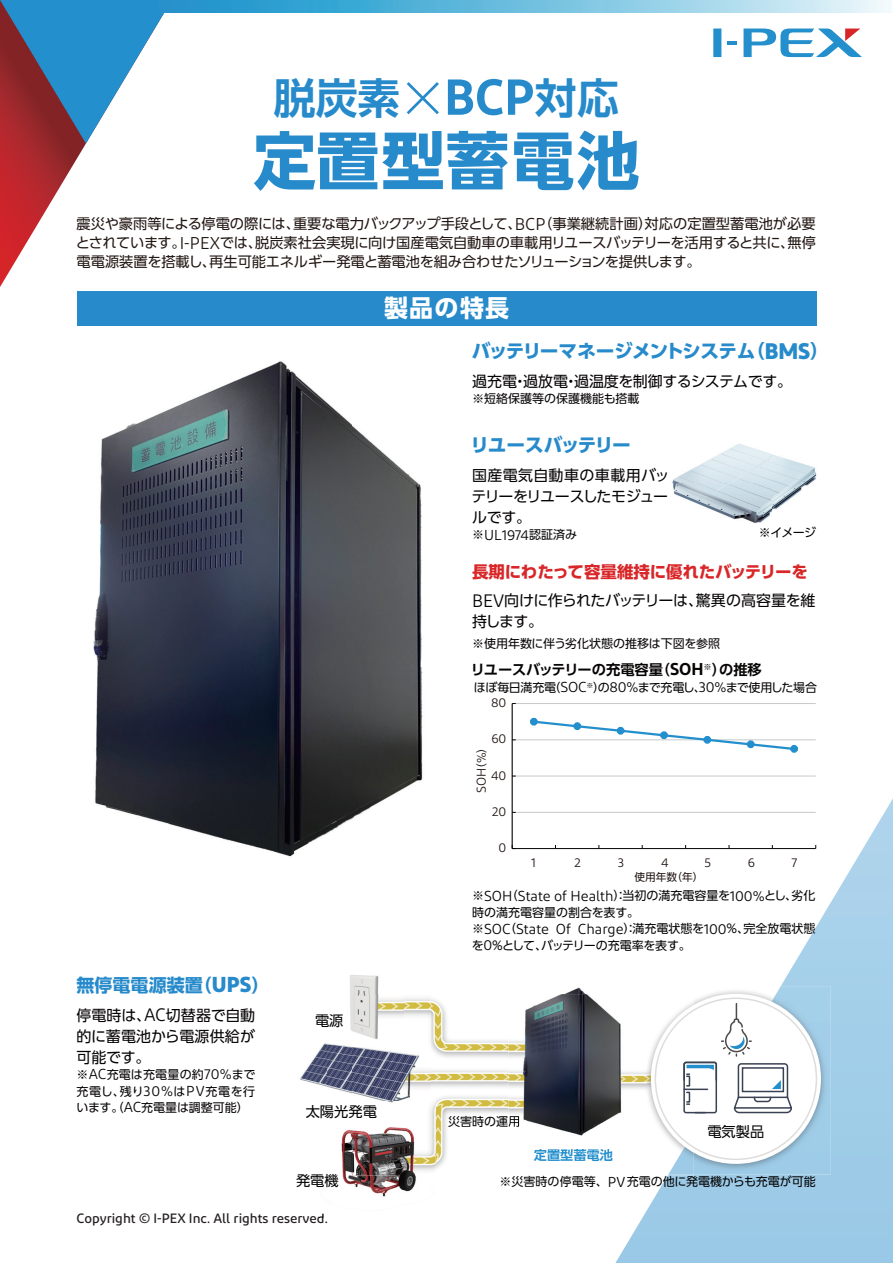
<style>
.page{position:relative;width:893px;height:1263px;background:#fff}
.page>*{position:absolute;margin:0;border:0;box-sizing:border-box;transform-origin:0 0}
.t1{font:700 63px "UD Shin Go Pro";letter-spacing:.04em;color:#268acb}
.t2{font:700 42px "UD Shin Go Pro De";color:#268acb}
.t3{font:700 24px "UD Shin Go Pro";letter-spacing:.055em;color:#fff}
.t4{font:700 18.75px "UD Shin Go Pro";letter-spacing:-.035em;color:#268acb}
.t5{font:700 18.75px "UD Shin Go Pro";letter-spacing:-.07em;color:#268acb}
.t6{font:700 18px "UD Shin Go Pro";color:#268acb}
.t7{font:700 16.5px "UD Shin Go Pro";letter-spacing:-.01em;color:#d92628}
.t8{font:15px/21px "UD Shin Go Pro";letter-spacing:-.02em;color:#060303;text-align:justify}
.t9{font:14.4px "Diodrum";color:#030303}
.t10{font:14.4px "Diodrum";color:#060303}
.t11{font:14.25px/18.8px "UD Shin Go Pro";letter-spacing:-.02em;color:#221713;text-align:justify}
.t12{font:700 14.25px "UD Shin Go Pro De";letter-spacing:-.005em;color:#060303}
.t13{font:14.25px "UD Shin Go Pro";color:#030303}
.t14{font:500 13.5px "Diodrum";color:#231f20}
.t15{font:700 13.2px "UD Shin Go Pro De";color:#238fcc}
.t16{font:12.75px "Diodrum";letter-spacing:-.005em;color:#221713}
.t17{font:12px/16.5px "UD Shin Go Pro";letter-spacing:-.01em;color:#060303;text-align:justify}
.t18{font:12px "UD Shin Go Pro";color:#030303}
.t19{font:12px "UD Shin Go Pro";letter-spacing:-.03em;color:#060303}
.t20{font:12px "UD Shin Go Pro";letter-spacing:-.025em;color:#030303}
.t21{font:10.65px "UD Shin Go Pro";color:#221713}
.s1{font-family:"Diodrum";font-weight:600;font-size:50.4px}
.s2{font-family:"Diodrum";font-size:17.1px}
.s3{font-family:"Diodrum";font-size:22.5px}
.s4{font-family:"UD Shin Go Pro";font-size:12px}
.s5{font-family:"Diodrum";font-size:18px}
.s6{font-family:"Diodrum";font-weight:600;font-size:17.1px}
.s7{font-family:"Diodrum";font-size:14.4px}
.s8{font-family:"UD Shin Go Pro";font-size:10.65px}
.s9{font-family:"Diodrum";font-size:21.6px}
</style>
<div class="page">
<svg style="left:615px;top:798px;width:278px;height:465px"></svg>
<svg style="left:0;top:143px;width:87px;height:144px"></svg>
<svg style="left:0;top:0;width:164px;height:143px"></svg>
<div style="left:713px;top:29px;width:8px;height:28px;background:#238fcc"></div>
<svg style="left:728px;top:41px;width:9px;height:4px"></svg>
<svg style="left:743px;top:29px;width:119px;height:28px"></svg>
<svg style="left:153px;top:0;width:738px;height:13px"></svg>
<img style="left:431px;top:999px;width:237px;height:176px">
<svg style="left:668px;top:1174px;width:26px;height:1px"></svg>
<img style="left:448px;top:1115px;width:60px;height:12px">
<img style="left:534px;top:1152px;width:79px;height:9px">
<img style="left:350px;top:975px;width:29px;height:17px">
<img style="left:322px;top:1147px;width:75px;height:67px">
<img style="left:397px;top:1175px;width:19px;height:17px">
<img style="left:353px;top:1101px;width:83px;height:74px">
<img style="left:364px;top:992px;width:14px;height:2px">
<img style="left:299px;top:1043px;width:28px;height:44px">
<img style="left:327px;top:1045px;width:26px;height:49px">
<img style="left:353px;top:997px;width:78px;height:104px">
<img style="left:325px;top:992px;width:39px;height:53px">
<img style="left:353px;top:994px;width:50px;height:51px">
<img style="left:341px;top:1101px;width:90px;height:46px">
<img style="left:694px;top:986px;width:136px;height:188px">
<img style="left:642px;top:994px;width:52px;height:180px">
<img style="left:668px;top:1132px;width:26px;height:42px">
<div style="left:655px;top:998px;width:161px;height:161px;background:#fff;border-radius:50%"></div>
<div style="left:651px;top:994px;width:170px;height:170px;border:9px solid #fff;border-radius:50%"></div>
<svg style="left:683px;top:1003px;width:110px;height:111px"></svg>
<img style="left:45px;top:283px;width:462px;height:574px">
<img style="left:508px;top:968px;width:138px;height:184px">
<svg style="left:642px;top:986px;width:4px;height:8px"></svg>
<svg style="left:508px;top:1115px;width:11px;height:12px"></svg>
<img style="left:534px;top:1149px;width:79px;height:3px">
<div style="left:77px;top:291px;width:739px;height:34px;background:#268acb"></div>
<svg style="left:406px;top:82px;width:33px;height:33px"></svg>
<hr style="left:512px;top:703px;width:304px;height:1px;background:#c8c9ca">
<hr style="left:512px;top:739px;width:304px;height:1px;background:#c8c9ca">
<hr style="left:512px;top:776px;width:304px;height:1px;background:#c8c9ca">
<hr style="left:512px;top:812px;width:304px;height:1px;background:#c8c9ca">
<hr style="left:512px;top:703px;width:1px;height:145px;background:#060303">
<hr style="left:512px;top:848px;width:304px;height:1px;background:#060303">
<div style="left:530px;top:718px;width:8px;height:8px;border:3px solid #238fcc;border-radius:50%"></div>
<svg style="left:531px;top:719px;width:265px;height:31px"></svg>
<div style="left:790px;top:745px;width:8px;height:8px;border:3px solid #238fcc;border-radius:50%"></div>
<img style="left:672px;top:444px;width:145px;height:79px">
<h2 class="t2" style="left:274px;top:63px;width:346px">脱炭素 <span class="s1">BCP</span>対応</h2>
<h1 class="t1" style="left:253px;top:109px;width:388px">定置型蓄電池</h1>
<p class="t11" style="left:76px;top:214px;width:742px">震災や豪雨等による停電の際には、重要な電力バックアップ手段として、<span class="s2">BCP</span>（事業継続計画）対応の定置型蓄電池が必要とされています。<span class="s2">I-PEX</span>では、脱炭素社会実現に向け国産電気自動車の車載用リユースバッテリーを活用すると共に、無停電電源装置を搭載し、再生可能エネルギー発電と蓄電池を組み合わせたソリューションを提供します。</p>
<h3 class="t3" style="left:384px;top:289px;width:127px">製品の特長</h3>
<h3 class="t4" style="left:472px;top:336px;width:359px">バッテリーマネージメントシステム（<span class="s3">BMS</span>）</h3>
<p class="t8" style="left:472px;top:370px;width:322px">過充電・過放電・過温度を制御するシステムです。</p>
<p class="t17" style="left:472px;top:390px;width:169px">※短絡保護等の保護機能も搭載</p>
<h3 class="t5" style="left:471px;top:430px;width:162px">リユースバッテリー</h3>
<p class="t8" style="left:472px;top:464px;width:200px">国産電気自動車の車載用バッテリーをリユースしたモジュールです。</p>
<p class="t10" style="left:472px;top:526px;width:107px"><span class="s4">※</span>UL1974<span class="s4">認証済み</span></p>
<p class="t18" style="left:759px;top:523px;width:59px">※イメージ</p>
<p class="t7" style="left:472px;top:558px;width:337px">長期にわたって容量維持に優れたバッテリーを</p>
<p class="t8" style="left:472px;top:589px;width:345px"><span class="s5">BEV</span>向けに作られたバッテリーは、驚異の高容量を維持します。</p>
<p class="t17" style="left:472px;top:635px;width:250px">※使用年数に伴う劣化状態の推移は下図を参照</p>
<p class="t12" style="left:471px;top:657px;width:292px">リユースバッテリーの充電容量（<span class="s6">SOH</span><sup>※</sup>）の推移</p>
<p class="t19" style="left:474px;top:677px;width:345px">ほぼ毎日満充電（<span class="s7">SOC</span><sup>※</sup>）の<span class="s7">80%</span>まで充電し、<span class="s7">30%</span>まで使用した場合</p>
<p class="t16" style="left:491px;top:695px;width:17px">80</p>
<p class="t16" style="left:491px;top:731px;width:17px">60</p>
<p class="t16" style="left:474px;top:793px;width:53px;rotate:-90deg">SO <span class="s8">（</span>H %<span class="s8">）</span></p>
<p class="t16" style="left:491px;top:767px;width:17px">40</p>
<p class="t16" style="left:492px;top:804px;width:16px">20</p>
<p class="t16" style="left:499px;top:840px;width:9px">0</p>
<p class="t16" style="left:531px;top:855px;width:6px">1</p>
<p class="t16" style="left:574px;top:855px;width:8px">2</p>
<p class="t16" style="left:618px;top:855px;width:8px">3</p>
<p class="t16" style="left:661px;top:855px;width:9px">4</p>
<p class="t16" style="left:705px;top:855px;width:8px">5</p>
<p class="t16" style="left:748px;top:855px;width:9px">6</p>
<p class="t16" style="left:791px;top:855px;width:7px">7</p>
<p class="t21" style="left:634px;top:869px;width:70px">使用年数（年）</p>
<p class="t6" style="left:77px;top:970px;width:194px">無停電電源装置（<span class="s9">UPS</span>）</p>
<p class="t8" style="left:77px;top:1004px;width:180px">停電時は、<span class="s5">AC</span>切替器で自動的に蓄電池から電源供給が可能です。</p>
<p class="t17" style="left:77px;top:1066px;width:180px">※<span class="s7">AC</span>充電は充電量の約<span class="s7">70%</span>まで充電し、残り<span class="s7">30%</span>は<span class="s7">PV</span>充電を行います。（<span class="s7">AC</span>充電量は調整可能）</p>
<p class="t13" style="left:315px;top:1009px;width:30px">電源</p>
<p class="t13" style="left:306px;top:1100px;width:73px">太陽光発電</p>
<p class="t13" style="left:296px;top:1169px;width:44px">発電機</p>
<p class="t14" style="left:77px;top:1210px;width:253px">Copyright © I-PEX Inc. All rights reserved.</p>
<p class="t9" style="left:472px;top:887px;width:345px"><span class="s4">※</span>SOH<span class="s4">（</span>State of Health<span class="s4">）：当初の満充電容量を</span>100%<span class="s4">とし、劣化</span></p>
<p class="t18" style="left:472px;top:902px;width:169px">時の満充電容量の割合を表す。</p>
<p class="t9" style="left:472px;top:920px;width:345px"><span class="s4">※</span>SOC<span class="s4">（</span>State Of Charge<span class="s4">）：満充電状態を</span>100<span class="s4">％、完全放電状態</span></p>
<p class="t20" style="left:472px;top:935px;width:221px">を<span class="s7">0</span>％として、バッテリーの充電率を表す。</p>
<p class="t18" style="left:448px;top:1111px;width:74px">災害時の運用</p>
<p class="t15" style="left:534px;top:1144px;width:80px">定置型蓄電池</p>
<p class="t13" style="left:707px;top:1120px;width:58px">電気製品</p>
<p class="t18" style="left:500px;top:1172px;width:318px">※災害時の停電等、<span class="s7">PV</span>充電の他に発電機からも充電が可能</p>
</div>
